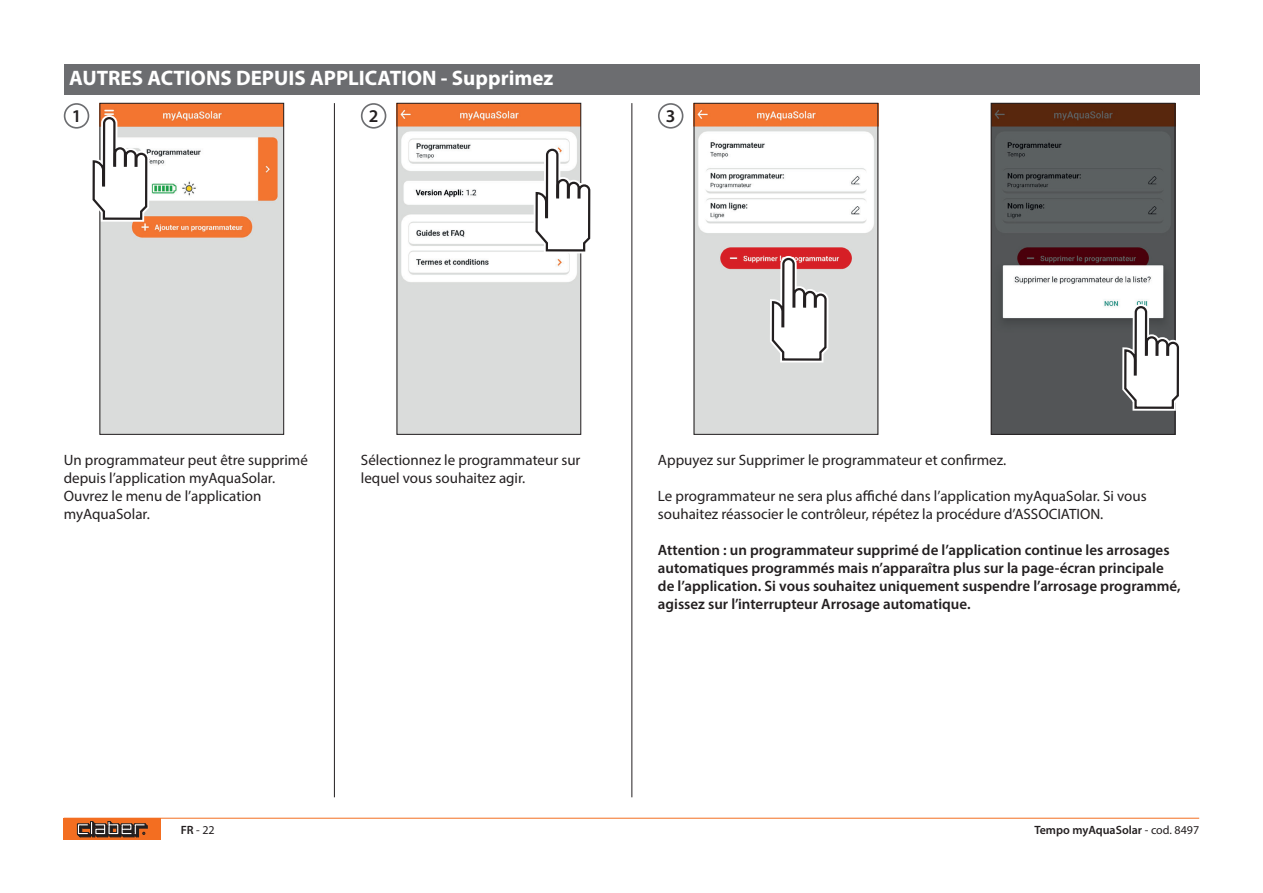
<style>
.page{position:relative;width:1263px;height:893px;background:#fff}
.page>*{position:absolute;margin:0;border:0;box-sizing:border-box;transform-origin:0 0}
.t1{font:700 21px "Myriad Pro";color:#fff}
.t2{font:600 18px "Myriad Pro";color:#231f20}
.t3{font:15px/18px "Myriad Pro";color:#231f20}
.t4{font:600 15px/18px "Myriad Pro";color:#231f20}
.t5{font:600 12px "Myriad Pro";color:#231f20}
.t6{font:12px "Myriad Pro";color:#231f20}
.s1{font-weight:600}
.s2{font-weight:400}
</style>
<div class="page">
<div style="left:64px;top:819px;width:97px;height:21px;background:#f36e21"></div>
<svg style="left:77px;top:821px;width:71px;height:17px"></svg>
<hr style="left:64px;top:818px;width:1135px;height:1px;background:#f36e21">
<div style="left:64px;top:64px;width:1135px;height:31px;background:#6c6d70"></div>
<div style="left:64px;top:103px;width:25px;height:26px;border:2px solid #6c6d70;border-radius:50%"></div>
<div style="left:658px;top:103px;width:25px;height:26px;border:2px solid #6c6d70;border-radius:50%"></div>
<div style="left:361px;top:103px;width:25px;height:26px;border:2px solid #6c6d70;border-radius:50%"></div>
<hr style="left:334px;top:103px;width:1px;height:694px;background:#231f20">
<hr style="left:632px;top:103px;width:1px;height:694px;background:#231f20">
<img style="left:102px;top:105px;width:180px;height:327px">
<div style="left:100px;top:103px;width:184px;height:331px;border:1px solid #231f20"></div>
<img style="left:696px;top:105px;width:180px;height:327px">
<img style="left:399px;top:105px;width:180px;height:327px">
<div style="left:397px;top:103px;width:184px;height:331px;border:1px solid #231f20"></div>
<img style="left:993px;top:105px;width:180px;height:327px">
<div style="left:991px;top:103px;width:184px;height:331px;border:1px solid #231f20"></div>
<svg style="left:768px;top:102px;width:63px;height:262px"></svg>
<svg style="left:1121px;top:102px;width:58px;height:310px"></svg>
<svg style="left:532px;top:102px;width:59px;height:153px"></svg>
<svg style="left:89px;top:102px;width:62px;height:121px"></svg>
<h1 class="t1" style="left:69px;top:70px;width:486px">AUTRES ACTIONS DEPUIS APPLICATION - Supprimez</h1>
<p class="t2" style="left:72px;top:109px;width:11px">1</p>
<p class="t2" style="left:369px;top:109px;width:11px">2</p>
<p class="t2" style="left:666px;top:109px;width:11px">3</p>
<p class="t3" style="left:64px;top:453px;width:246px">Un programmateur peut être supprimé depuis l’application myAquaSolar.<br>Ouvrez le menu de l’application myAquaSolar.</p>
<p class="t3" style="left:361px;top:453px;width:221px">Sélectionnez le programmateur sur lequel vous souhaitez agir.</p>
<p class="t3" style="left:658px;top:453px;width:350px">Appuyez sur Supprimer le programmateur et confirmez.</p>
<p class="t3" style="left:658px;top:489px;width:490px">Le programmateur ne sera plus affiché dans l’application myAquaSolar. Si vous souhaitez réassocier le contrôleur, répétez la procédure d’ASSOCIATION.</p>
<p class="t4" style="left:658px;top:543px;width:524px">Attention : un programmateur supprimé de l’application continue les arrosages automatiques programmés mais n’apparaîtra plus sur la page-écran principale de l’application. Si vous souhaitez uniquement suspendre l’arrosage programmé, agissez sur l’interrupteur Arrosage automatique.</p>
<p class="t6" style="left:181px;top:825px;width:36px"><span class="s1">FR</span> - 22</p>
<p class="t5" style="left:1034px;top:825px;width:166px">Tempo myAquaSolar <span class="s2">- cod. 8497</span></p>
</div>
